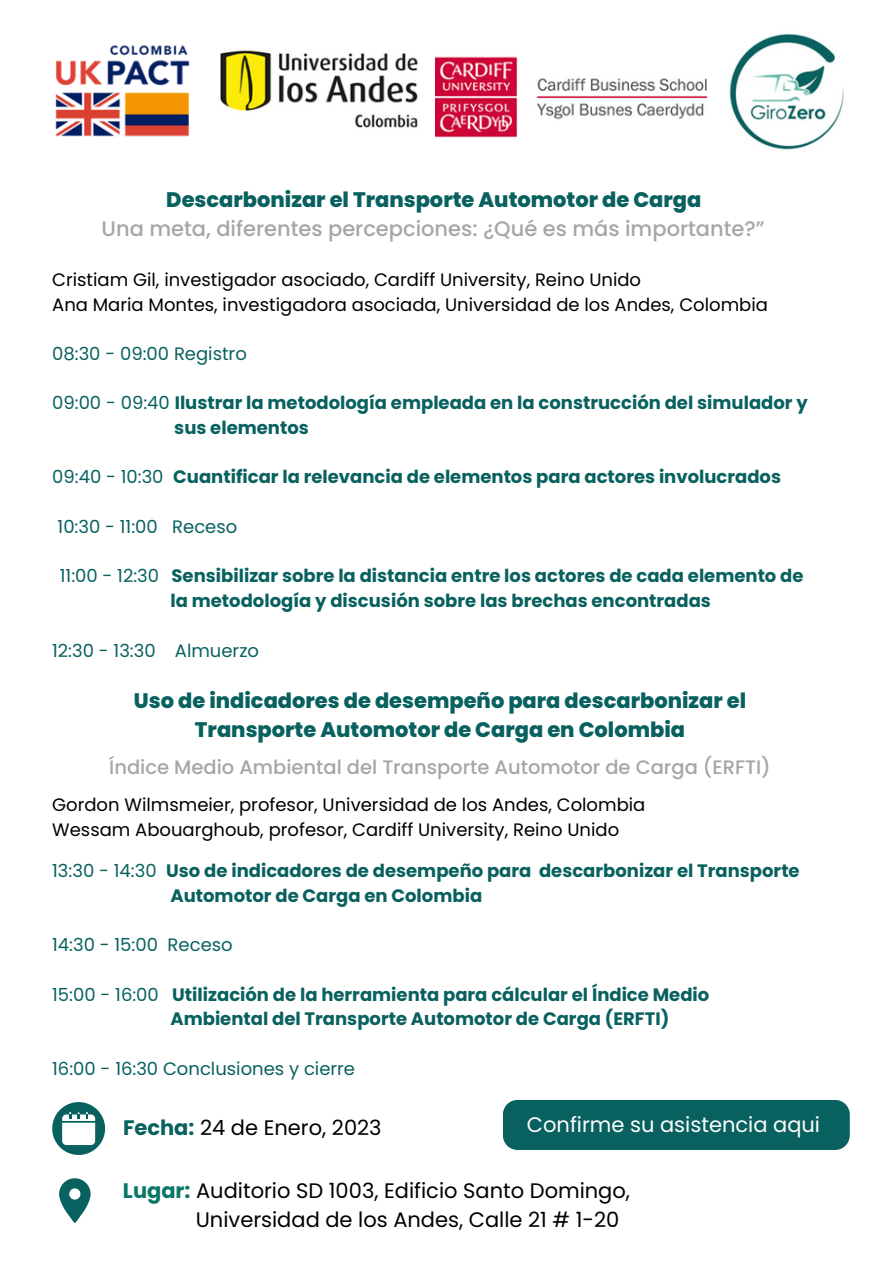
<style>
.page{position:relative;width:893px;height:1264px;background:#fff}
.page>*{position:absolute;margin:0;border:0;box-sizing:border-box;transform-origin:0 0}
.t1{font:800 21px/29.2px "Poppins";color:#08615f;text-align:center}
.t2{font:21px/29.2px "Poppins";color:#000}
.t3{font:500 21px "Poppins";color:#a6a6a6}
.t4{font:21px "Poppins";color:#fefefe}
.t5{font:500 19.5px "Poppins";color:#a6a6a6}
.t6{font:700 18px/24.8px "Poppins";color:#08615f}
.t7{font:18px/24.8px "Poppins";color:#000}
.t8{font:18px "Poppins";color:#08615f}
.s1{font-weight:400}
.s2{font-weight:700;color:#08615f}
.s3{font-weight:700;color:#097666}
</style>
<div class="page">
<img style="left:220px;top:50px;width:198px;height:78px">
<img style="left:435px;top:56px;width:271px;height:82px">
<img style="left:729px;top:33px;width:115px;height:117px">
<img style="left:55px;top:45px;width:135px;height:92px">
<svg style="left:52px;top:1102px;width:53px;height:52px"></svg>
<svg style="left:59px;top:1178px;width:32px;height:45px"></svg>
<div style="left:503px;top:1100px;width:346px;height:49px;background:#08615f"></div>
<p class="t1" style="left:166px;top:184px;width:536px">Descarbonizar el Transporte Automotor de Carga</p>
<p class="t3" style="left:102px;top:214px;width:664px">Una meta, diferentes percepciones: ¿Qué es más importante?”</p>
<p class="t7" style="left:52px;top:267px;width:717px">Cristiam Gil, investigador asociado, Cardiff University, Reino Unido<br>Ana Maria Montes, investigadora asociada, Universidad de los Andes, Colombia</p>
<p class="t8" style="left:52px;top:341px;width:196px">08:30 - 09:00 Registro</p>
<p class="t6" style="left:174px;top:390px;width:635px;text-indent:-122px"><span class="s1">09:00 - 09:40</span> Ilustrar la metodología empleada en la construcción del simulador y sus elementos</p>
<p class="t6" style="left:52px;top:465px;width:730px"><span class="s1">09:40 - 10:30</span> Cuantificar la relevancia de elementos para actores involucrados</p>
<p class="t8" style="left:58px;top:514px;width:181px">10:30 - 11:00 Receso</p>
<p class="t6" style="left:170px;top:563px;width:634px;text-indent:-111px"><span class="s1">11:00 - 12:30</span> Sensibilizar sobre la distancia entre los actores de cada elemento de la metodología y discusión sobre las brechas encontradas</p>
<p class="t8" style="left:52px;top:637px;width:208px">12:30 - 13:30 Almuerzo</p>
<p class="t1" style="left:134px;top:686px;width:613px">Uso de indicadores de desempeño para descarbonizar el<br>Transporte Automotor de Carga en Colombia</p>
<p class="t5" style="left:109px;top:753px;width:663px">Índice Medio Ambiental del Transporte Automotor de Carga (ERFTI)</p>
<p class="t7" style="left:52px;top:792px;width:594px">Gordon Wilmsmeier, profesor, Universidad de los Andes, Colombia<br>Wessam Abouarghoub, profesor, Cardiff University, Reino Unido</p>
<p class="t6" style="left:170px;top:858px;width:630px;text-indent:-118px"><span class="s1">13:30 - 14:30</span> Uso de indicadores de desempeño para descarbonizar el Transporte<br>Automotor de Carga en Colombia</p>
<p class="t8" style="left:52px;top:932px;width:182px">14:30 - 15:00 Receso</p>
<p class="t6" style="left:170px;top:982px;width:540px;text-indent:-118px"><span class="s1">15:00 - 16:00</span> Utilización de la herramienta para cálcular el Índice Medio<br>Ambiental del Transporte Automotor de Carga (ERFTI)</p>
<p class="t8" style="left:52px;top:1055px;width:304px">16:00 - 16:30 Conclusiones y cierre</p>
<p class="t4" style="left:527px;top:1109px;width:294px">Confirme su asistencia aqui</p>
<p class="t2" style="left:123px;top:1113px;width:260px"><span class="s2">Fecha:</span> 24 de Enero, 2023</p>
<p class="t2" style="left:196px;top:1175px;width:435px;text-indent:-73px"><span class="s3">Lugar:</span> Auditorio SD 1003, Edificio Santo Domingo,<br>Universidad de los Andes, Calle 21 # 1-20</p>
</div>
